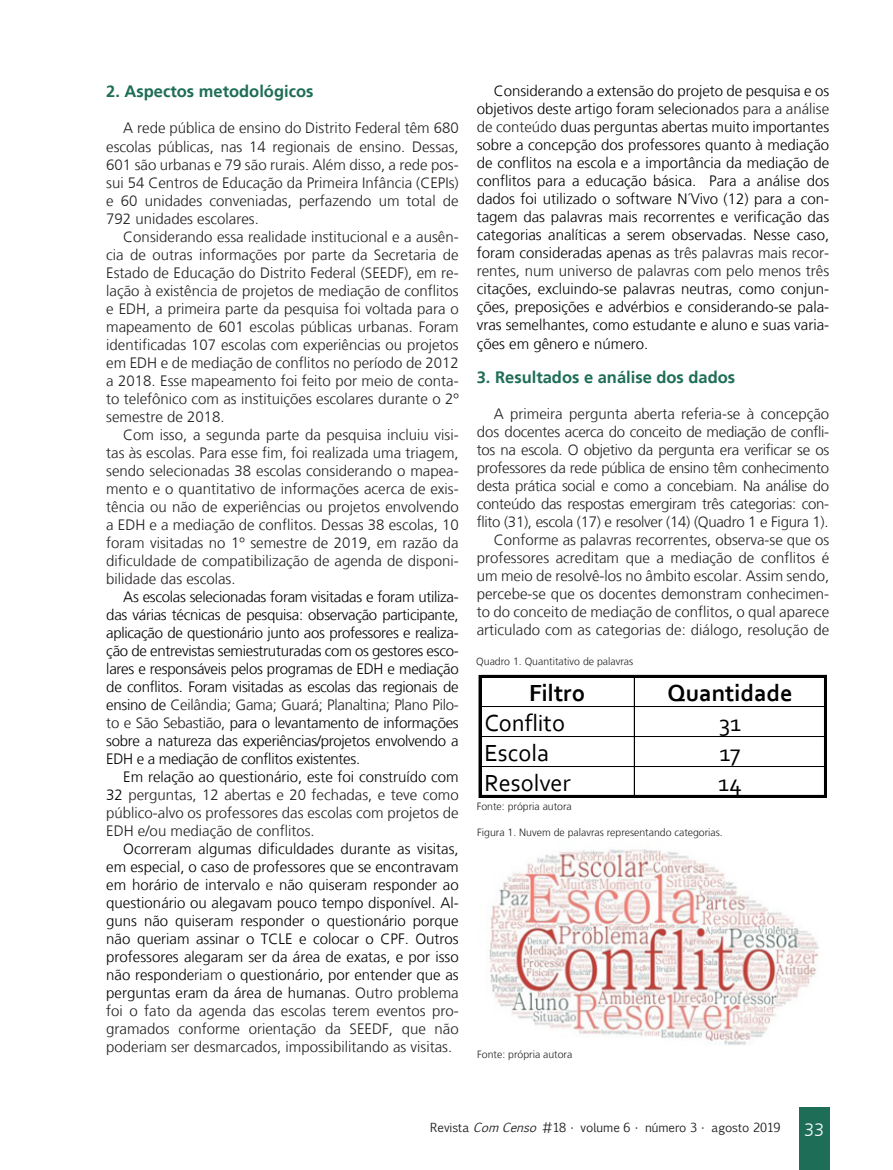
<style>
.page{position:relative;width:893px;height:1170px;background:#fff}
.page>*{position:absolute;margin:0;border:0;box-sizing:border-box;transform-origin:0 0}
.t1{font:24.45px "Corbel";color:#000}
.t2{font:700 24.45px "Corbel";color:#000}
.t3{font:300 18px "Frutiger LT";color:#fff}
.Subtítulo_VERDE_ARTI{font:700 16.5px "Frutiger LT";color:#1e6d56}
.Miolo__10{font:300 15px/18px "Frutiger LT";color:#231f20;text-align:justify}
.Miolo__10-2{font:300 15px/18px "Frutiger LT";color:#000;text-align:justify}
.t4{font:12px "Euphemia CAS";color:#231f20}
.Legendas{font:300 10.5px "Frutiger LT";color:#231f20}
.s1{color:#231f20}
.s2{color:#000}
.s3{font-style:italic}
</style>
<div class="page">
<div style="left:799px;top:1107px;width:30px;height:62px;background:#1e6d56"></div>
<hr style="left:479px;top:675px;width:2px;height:122px;background:#000">
<hr style="left:634px;top:677px;width:1px;height:118px;background:#000">
<hr style="left:824px;top:677px;width:3px;height:120px;background:#000">
<hr style="left:481px;top:675px;width:346px;height:2px;background:#000">
<hr style="left:481px;top:706px;width:343px;height:1px;background:#000">
<hr style="left:481px;top:736px;width:343px;height:1px;background:#000">
<hr style="left:481px;top:766px;width:343px;height:1px;background:#000">
<hr style="left:481px;top:795px;width:346px;height:2px;background:#000">
<img style="left:489px;top:849px;width:330px;height:196px">
<p class="Subtítulo_VERDE_ARTI" style="left:106px;top:82px;width:209px">2. Aspectos metodológicos</p>
<p class="Miolo__10" style="left:106px;top:119px;width:354px;text-indent:17px">A rede pública de ensino do Distrito Federal têm 680 escolas públicas, nas 14 regionais de ensino. Dessas, 601 são urbanas e 79 são rurais. Além disso, a rede pos&shy;sui 54 Centros de Educação da Primeira Infância (CEPIs) e 60 unidades conveniadas, perfazendo um total de 792 unidades escolares.</p>
<p class="Miolo__10" style="left:106px;top:227px;width:354px;text-indent:17px">Considerando essa realidade institucional e a ausên&shy;cia de outras informações por parte da Secretaria de Estado de Educação do Distrito Federal (SEEDF), em re&shy;lação à existência de projetos de mediação de conflitos e EDH, a primeira parte da pesquisa foi voltada para o mapeamento de 601 escolas públicas urbanas. Foram identificadas 107 escolas com experiências ou projetos em EDH e de mediação de conflitos no período de 2012 a 2018. Esse mapeamento foi feito por meio de conta&shy;to telefônico com as instituições escolares durante o 2º semestre de 2018.</p>
<p class="Miolo__10" style="left:106px;top:425px;width:354px;text-indent:17px">Com isso, a segunda parte da pesquisa incluiu visi&shy;tas às escolas. Para esse fim, foi realizada uma triagem, sendo selecionadas 38 escolas considerando o mapea&shy;mento e o quantitativo de informações acerca de exis&shy;tência ou não de experiências ou projetos envolvendo a EDH e a mediação de conflitos. Dessas 38 escolas, 10 foram visitadas no 1º semestre de 2019, em razão da dificuldade de compatibilização de agenda de disponi&shy;bilidade das escolas.</p>
<p class="Miolo__10-2" style="left:106px;top:587px;width:354px;text-indent:17px">As escolas selecionadas foram visitadas e foram utiliza&shy;das várias técnicas de pesquisa: observação participante, aplicação de questionário junto aos professores e realiza&shy;ção de entrevistas semiestruturadas com os gestores esco&shy;lares e responsáveis pelos programas de EDH e mediação de conflitos. Foram visitadas as escolas das regionais de ensino de <span class="s1">Ceilândia; Gama; Guará; Planaltina; Plano Pilo&shy;to e São Sebastião,</span> para o levantamento de informações sobre a natureza das experiências/projetos envolvendo a EDH e a mediação de conflitos existentes.</p>
<p class="Miolo__10" style="left:106px;top:767px;width:354px;text-indent:17px"><span class="s2">Em relação ao questionário, este foi construído com 32</span> perguntas, 12 abertas e 20 fechadas, e teve como público-alvo os professores das escolas com projetos de EDH e/ou mediação de conflitos.</p>
<p class="Miolo__10-2" style="left:106px;top:839px;width:354px;text-indent:17px">Ocorreram algumas dificuldades durante as visitas, em especial, o caso de professores que se encontravam em horário de intervalo <span class="s1">e</span> não quiseram responder ao questionário ou alegavam pouco tempo disponível. Al&shy;guns não quiseram responder o questionário porque não queriam assinar o TCLE e colocar o CPF. Outros professores alegaram ser da área de exatas, e por isso não responde<span class="s1">riam</span> o questionário, por entender que as perguntas eram da área de humanas. <span class="s1">Outro problema foi o fato da agenda das escolas terem eventos pro&shy;gramados conforme orientação da SEEDF, que não poderiam ser desmarcados, impossibilitando as visitas.</span></p>
<p class="Miolo__10-2" style="left:477px;top:82px;width:354px;text-indent:17px">Considerando a extensão do projeto de pesquisa e os objetivos deste artigo foram selecionad<span class="s1">os para a análise de conteúdo</span> duas perguntas abertas muito importantes sobre a concepção dos professores quanto à mediação de conflitos na escola e a importância da mediação de conflitos para a educação básica. Para a análise dos dados foi utilizado o software N´Vivo (12) para a con&shy;tagem das palavras mais recorrentes e verificação das categorias analíticas a serem observadas. Nesse caso, foram consideradas apenas as <span class="s1">três palavras mais recor&shy;rentes, num universo de palavras com pelo menos três </span>citações, excluindo-se palavras neutras, como conjun&shy;ções, preposições e advérbios e considerando-se pala&shy;vras semelhantes, como estudante e aluno e suas varia&shy;ções em gênero e número.</p>
<p class="Subtítulo_VERDE_ARTI" style="left:477px;top:368px;width:260px">3. Resultados e análise dos dados</p>
<p class="Miolo__10" style="left:477px;top:405px;width:354px;text-indent:17px">A primeira pergunta aberta referia-se à concepção dos docentes acerca do conceito de mediação de confli&shy;tos na escola. O objetivo da pergunta era verificar se os professores da rede pública de ensino têm conhecimento desta prática social e como a concebiam. Na análise do conteúdo das respostas emergiram três categorias: con&shy;flito (31), escola (17) e resolver (14) (Quadro 1 e Figura 1).</p>
<p class="Miolo__10" style="left:477px;top:531px;width:354px;text-indent:17px">Conforme as palavras recorrentes, observa-se que os professores acreditam que a mediação de conflitos é um meio de resolvê-los no âmbito escolar. Assim sendo, percebe-se que os docentes demonstram conhecimen&shy;to do conceito de mediação de conflitos, o qual aparece articulado com as categorias de: diálogo, resolução de</p>
<p class="Legendas" style="left:476px;top:655px;width:158px">Quadro 1. Quantitativo de palavras</p>
<p class="t2" style="left:529px;top:677px;width:58px">Filtro</p>
<p class="t2" style="left:667px;top:677px;width:127px">Quantidade</p>
<p class="t1" style="left:484px;top:707px;width:82px">Conflito</p>
<p class="t1" style="left:719px;top:707px;width:24px">31</p>
<p class="t1" style="left:484px;top:737px;width:66px">Escola</p>
<p class="t1" style="left:719px;top:737px;width:23px">17</p>
<p class="t1" style="left:484px;top:767px;width:88px">Resolver</p>
<p class="t1" style="left:718px;top:767px;width:25px">14</p>
<p class="Legendas" style="left:477px;top:826px;width:247px">Figura 1. Nuvem de palavras representando categorias.</p>
<p class="Legendas" style="left:477px;top:800px;width:97px">Fonte: própria autora</p>
<p class="Legendas" style="left:477px;top:1048px;width:97px">Fonte: própria autora</p>
<p class="t4" style="left:430px;top:1119px;width:352px">Revista <span class="s3">ComCenso</span> #18 • volume 6 • número 3 • agosto 2019</p>
<p class="t3" style="left:804px;top:1119px;width:22px">33</p>
</div>
